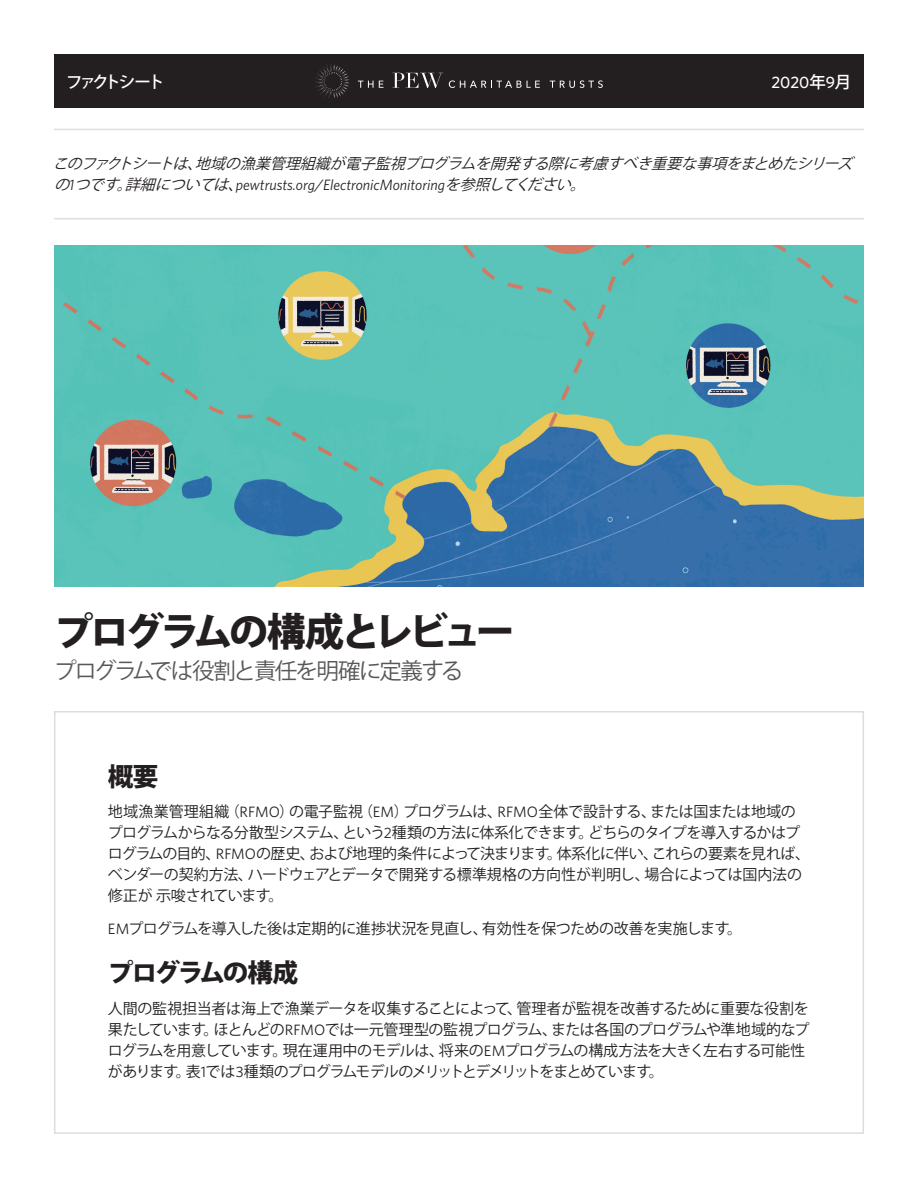
<style>
.page{position:relative;width:918px;height:1188px;background:#fff}
.page>*{position:absolute;margin:0;border:0;box-sizing:border-box;transform-origin:0 0}
.Main_Title{font:800 39px "Koz Go Pro";letter-spacing:-.095em;color:#231f20}
.t1{font:800 25.5px "Koz Go Pro";letter-spacing:-.075em;color:#231f20}
.Main_Title_Subhead{font:22.5px "Koz Go Pro";letter-spacing:-.085em;color:#57585a}
.t2{font:500 16.5px "Koz Go Pro";letter-spacing:-.18em;color:#fff}
.t3{font:500 16.5px "Whitney";color:#fff}
.Body{font:15px/21px "Koz Go Pro";letter-spacing:-.04em;color:#231f20}
.Auto_Series{font:italic 15px/21px "Koz Go Pro";color:#231f20}
.s1{font-family:"Koz Go Pro"}
.s2{font-family:"Whitney"}
</style>
<div class="page">
<div style="left:54px;top:711px;width:810px;height:423px;border:2px solid #dcdddf"></div>
<img style="left:54px;top:246px;width:810px;height:341px">
<div style="left:54px;top:54px;width:810px;height:54px;background:#231f20"></div>
<svg style="left:315px;top:64px;width:35px;height:34px"></svg>
<svg style="left:358px;top:81px;width:25px;height:7px"></svg>
<svg style="left:449px;top:80px;width:91px;height:8px"></svg>
<svg style="left:550px;top:80px;width:53px;height:8px"></svg>
<svg style="left:392px;top:73px;width:51px;height:15px"></svg>
<hr style="left:54px;top:129px;width:810px;height:1px;background:#dcdddf">
<hr style="left:54px;top:218px;width:810px;height:1px;background:#dcdddf">
<p class="t2" style="left:66px;top:71px;width:100px">ファクトシート</p>
<p class="t3" style="left:772px;top:71px;width:81px">2020<span class="s1">年</span>9<span class="s1">月</span></p>
<p class="Auto_Series" style="left:53px;top:154px;width:807px">このファクトシートは、地域の漁業管理組織が電子監視プログラムを開発する際に考慮すべき重要な事項をまとめたシリーズの<span class="s2">1</span>つです。詳細については、<span class="s2">pewtrusts.org/ElectronicMonitoring</span>を参照してください。</p>
<p class="Main_Title" style="left:54px;top:606px;width:462px">プログラムの構成とレビュー</p>
<p class="Main_Title_Subhead" style="left:54px;top:656px;width:411px">プログラムでは役割と責任を明確に定義する</p>
<h1 class="t1" style="left:108px;top:760px;width:52px">概要</h1>
<p class="Body" style="left:108px;top:801px;width:704px">地域漁業管理組織（<span class="s2">RFMO</span>）の電子監視（<span class="s2">EM</span>）プログラムは、<span class="s2">RFMO</span>全体で設計する、または国または地域のプログラムからなる分散型システム、という<span class="s2">2</span>種類の方法に体系化できます。どちらのタイプを導入するかはプログラムの目的、<span class="s2">RFMO</span>の歴史、および地理的条件によって決まります。体系化に伴い、これらの要素を見れば、ベンダーの契約方法、ハードウェアとデータで開発する標準規格の方向性が判明し、場合によっては国内法の修正が示唆されています。</p>
<p class="Body" style="left:108px;top:918px;width:636px"><span class="s2">EM</span>プログラムを導入した後は定期的に進捗状況を見直し、有効性を保つための改善を実施します。</p>
<h1 class="t1" style="left:108px;top:956px;width:192px">プログラムの構成</h1>
<p class="Body" style="left:108px;top:998px;width:703px">人間の監視担当者は海上で漁業データを収集することによって、管理者が監視を改善するために重要な役割を果たしています。ほとんどの<span class="s2">RFMO</span>では一元管理型の監視プログラム、または各国のプログラムや準地域的なプログラムを用意しています。現在運用中のモデルは、将来の<span class="s2">EM</span>プログラムの構成方法を大きく左右する可能性があります。表<span class="s2">1</span>では<span class="s2">3</span>種類のプログラムモデルのメリットとデメリットをまとめています。</p>
</div>
